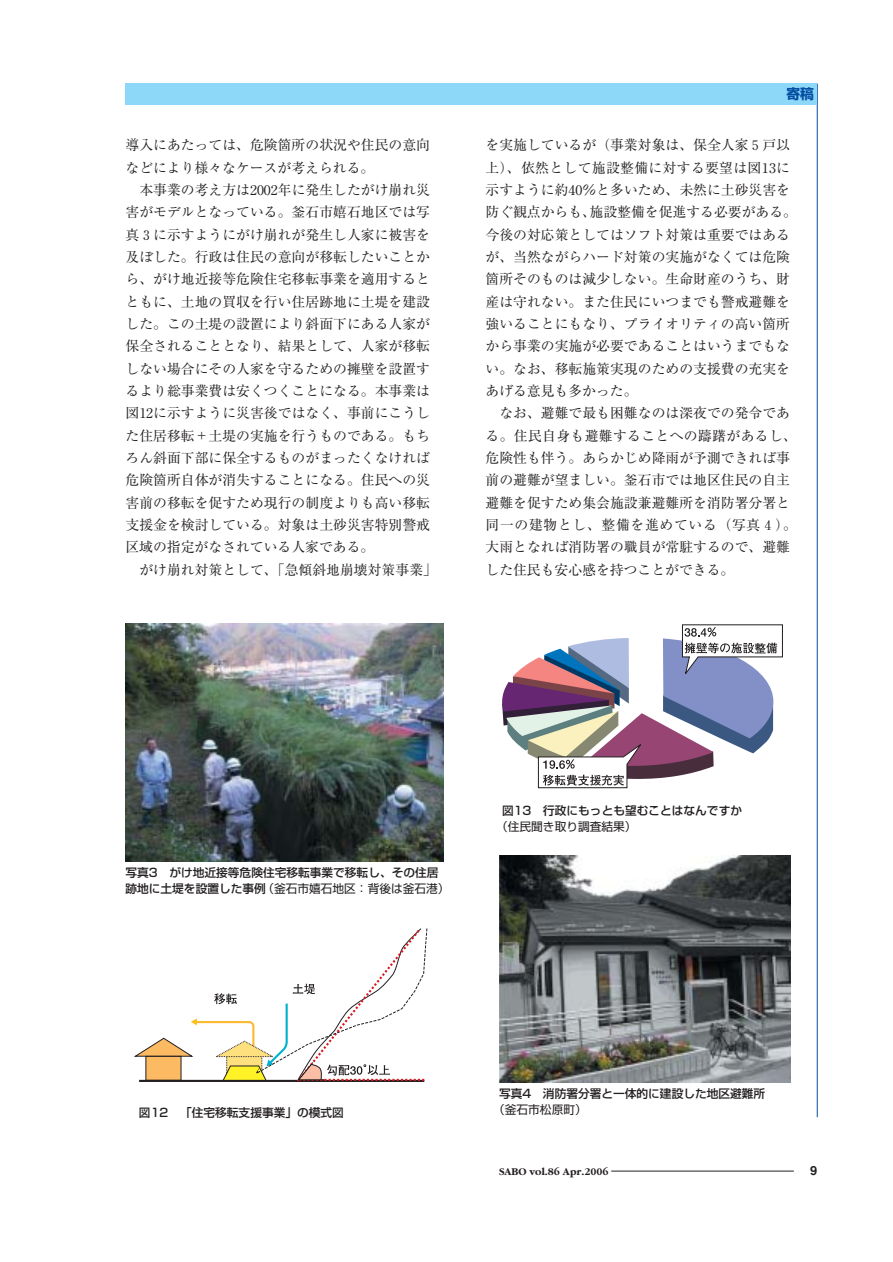
<style>
.page{position:relative;width:893px;height:1262px;background:#fff}
.page>*{position:absolute;margin:0;border:0;box-sizing:border-box;transform-origin:0 0}
.t1{font:13.8px/22.4px "Ryumin";color:#231f20}
.t2{font:700 13.8px "Shin Go";color:#034ea2}
.t3{font:12.75px "Midashi Go MB31";color:#231f20}
.t4{font:500 11.7px/15.9px "Shin Go";color:#231f20}
.t5{font:11.7px "Shin Go";color:#231f20}
.t6{font:700 10.65px "Garamond";color:#231f20}
.s1{font-weight:400}
</style>
<div class="page">
<hr style="left:817px;top:84px;width:1px;height:1033px;background:#034ea2">
<div style="left:125px;top:84px;width:692px;height:21px;background:#8dd8f8"></div>
<hr style="left:611px;top:1170px;width:182px;height:1px;background:#231f20">
<svg style="left:134px;top:928px;width:293px;height:154px"></svg>
<img style="left:125px;top:624px;width:318px;height:238px">
<svg style="left:502px;top:624px;width:281px;height:164px"></svg>
<img style="left:499px;top:856px;width:291px;height:226px">
<p class="t1" style="left:125px;top:136px;width:306px">導入にあたっては、危険箇所の状況や住民の意向などにより様々なケースが考えられる。</p>
<p class="t1" style="left:125px;top:181px;width:306px;text-align:justify;text-indent:14px">本事業の考え方は2002年に発生したがけ崩れ災害がモデルとなっている。釜石市嬉石地区では写真３に示すようにがけ崩れが発生し人家に被害を及ぼした。行政は住民の意向が移転したいことから、がけ地近接等危険住宅移転事業を適用するとともに、土地の買収を行い住居跡地に土堤を建設した。この土堤の設置により斜面下にある人家が保全されることとなり、結果として、人家が移転しない場合にその人家を守るための擁壁を設置するより総事業費は安くつくことになる。本事業は図12に示すように災害後ではなく、事前にこうした住居移転＋土堤の実施を行うものである。もちろん斜面下部に保全するものがまったくなければ危険箇所自体が消失することになる。住民への災害前の移転を促すため現行の制度よりも高い移転支援金を検討している。対象は土砂災害特別警戒区域の指定がなされている人家である。</p>
<p class="t1" style="left:139px;top:560px;width:299px">がけ崩れ対策として、「急傾斜地崩壊対策事業」</p>
<p class="t2" style="left:786px;top:88px;width:29px">寄稿</p>
<p class="t1" style="left:485px;top:136px;width:313px">を実施しているが（事業対象は、保全人家５戸以上）、依然として施設整備に対する要望は図13に示すように約40％と多いため、未然に土砂災害を防ぐ観点からも、施設整備を促進する必要がある。今後の対応策としてはソフト対策は重要ではあるが、当然ながらハード対策の実施がなくては危険箇所そのものは減少しない。生命財産のうち、財産は守れない。また住民にいつまでも警戒避難を強いることにもなり、プライオリティの高い箇所から事業の実施が必要であることはいうまでもない。なお、移転施策実現のための支援費の充実をあげる意見も多かった。</p>
<p class="t1" style="left:485px;top:404px;width:313px;text-indent:14px">なお、避難で最も困難なのは深夜での発令である。住民自身も避難することへの躊躇があるし、危険性も伴う。あらかじめ降雨が予測できれば事前の避難が望ましい。釜石市では地区住民の自主避難を促すため集会施設兼避難所を消防署分署と同一の建物とし、整備を進めている（写真４）。大雨となれば消防署の職員が常駐するので、避難した住民も安心感を持つことができる。</p>
<p class="t4" style="left:125px;top:866px;width:325px">写真3 がけ地近接等危険住宅移転事業で移転し、その住居跡地に土堤を設置した事例<span class="s1">（釜石市嬉石地区：背後は釜石港）</span></p>
<p class="t4" style="left:502px;top:803px;width:241px">図13 行政にもっとも望むことはなんですか</p>
<p class="t5" style="left:496px;top:822px;width:142px">（住民聞き取り調査結果）</p>
<p class="t4" style="left:139px;top:1106px;width:206px">図12 「住宅移転支援事業」の模式図</p>
<p class="t4" style="left:499px;top:1086px;width:268px">写真4 消防署分署と一体的に建設した地区避難所</p>
<p class="t5" style="left:493px;top:1105px;width:95px">（釜石市松原町）</p>
<p class="t6" style="left:499px;top:1167px;width:111px">SABO vol.86 Apr.2006</p>
<p class="t3" style="left:810px;top:1165px;width:9px">9</p>
</div>
